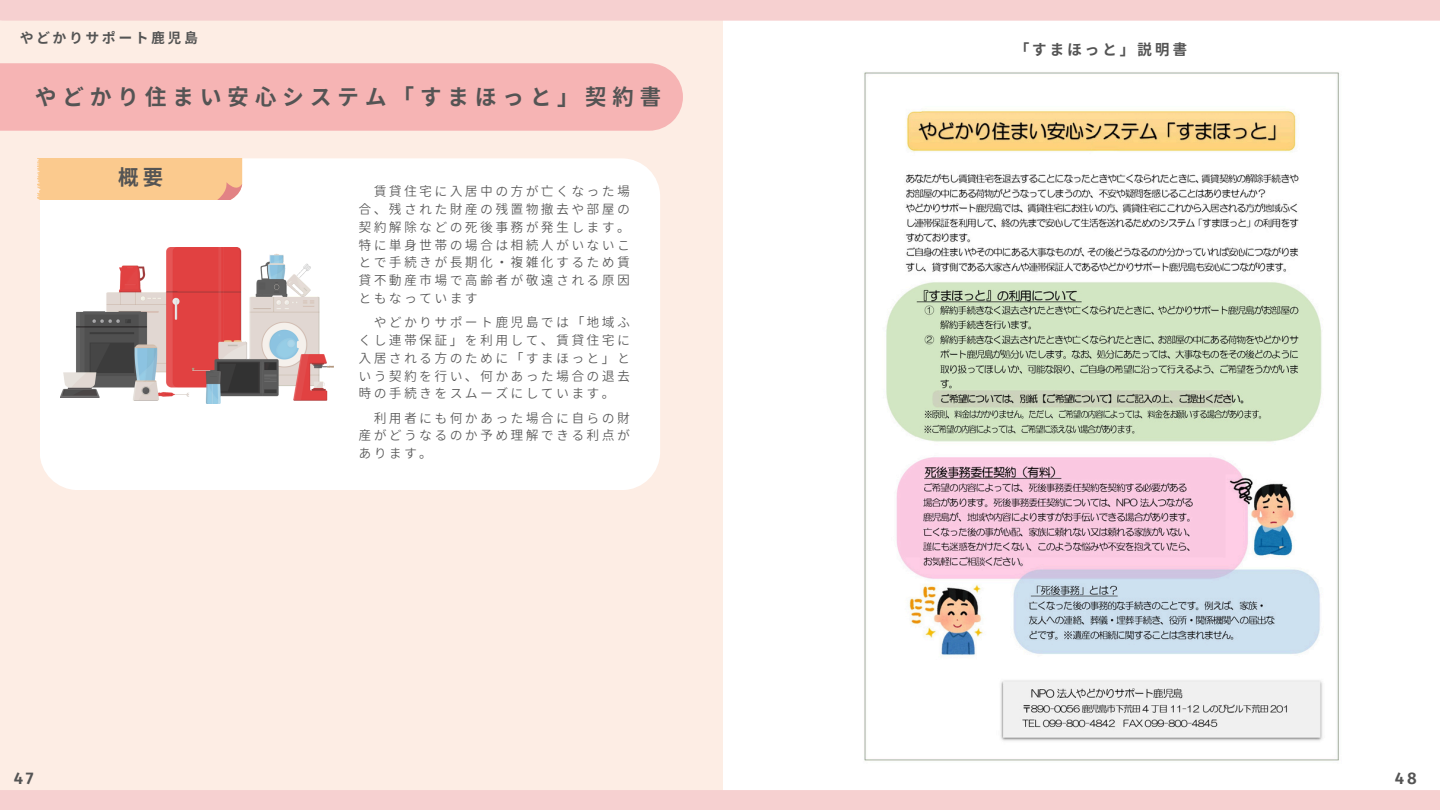
<style>
.page{position:relative;width:1440px;height:810px;background:#fff}
.page>*{position:absolute;margin:0;border:0;box-sizing:border-box;transform-origin:0 0}
.t1{font:700 22px "Glow Sans J";letter-spacing:.25em;color:#545454}
.t2{font:700 21px "Glow Sans J";color:#545454}
.t3{font:700 15.6px "Glow Sans J";color:#545454}
.t4{font:700 15px "Glow Sans J";letter-spacing:.175em;color:#545454}
.t5{font:700 14px "Glow Sans J";letter-spacing:.175em;color:#545454}
.t6{font:13px/17.8px "Glow Sans J";letter-spacing:.175em;color:#545454;text-align:justify}
</style>
<div class="page">
<div style="left:0;top:0;width:723px;height:810px;background:#fdede4"></div>
<div style="left:0;top:790px;width:1440px;height:20px;background:#f6d0d0"></div>
<div style="left:0;top:0;width:1440px;height:21px;background:#f6d0d0"></div>
<div style="left:0;top:63px;width:683px;height:68px;background:#f6b4b4"></div>
<div style="left:40px;top:158px;width:620px;height:332px;background:#fff;border-radius:38px"></div>
<div style="left:37px;top:158px;width:205px;height:42px;background:#fbca8e"></div>
<img style="left:864px;top:72px;width:475px;height:689px">
<img style="left:61px;top:248px;width:272px;height:156px">
<h1 class="t5" style="left:20px;top:27px;width:180px">やどかりサポート鹿児島</h1>
<p class="t1" style="left:35px;top:80px;width:628px">やどかり住まい安心システム「すまほっと」契約書</p>
<p class="t2" style="left:118px;top:161px;width:47px">概要</p>
<p class="t6" style="left:358px;top:182px;width:273px;text-indent:15px">賃貸住宅に入居中の方が亡くなった場合、残された財産の残置物撤去や部屋の契約解除などの死後事務が発生します。特に単身世帯の場合は相続人がいないことで手続きが長期化・ 複雑化するため賃貸不動産市場で高齢者が敬遠される原因ともなっています</p>
<p class="t6" style="left:358px;top:313px;width:273px;text-indent:15px">やどかりサポート鹿児島では「地域ふくし連帯保証」を利用して、賃貸住宅に入居される方のために「すまほっと」という契約を行い、何かあった場合の退去時の手続きをスムーズにしています。</p>
<p class="t6" style="left:358px;top:408px;width:273px;text-indent:15px">利用者にも何かあった場合に自らの財産がどうなるのか予め理解できる利点があります。</p>
<p class="t4" style="left:1014px;top:38px;width:174px">「すまほっと」説明書</p>
<p class="t3" style="left:14px;top:766px;width:21px">47</p>
<h2 class="t3" style="left:1395px;top:766px;width:23px">48</h2>
</div>
